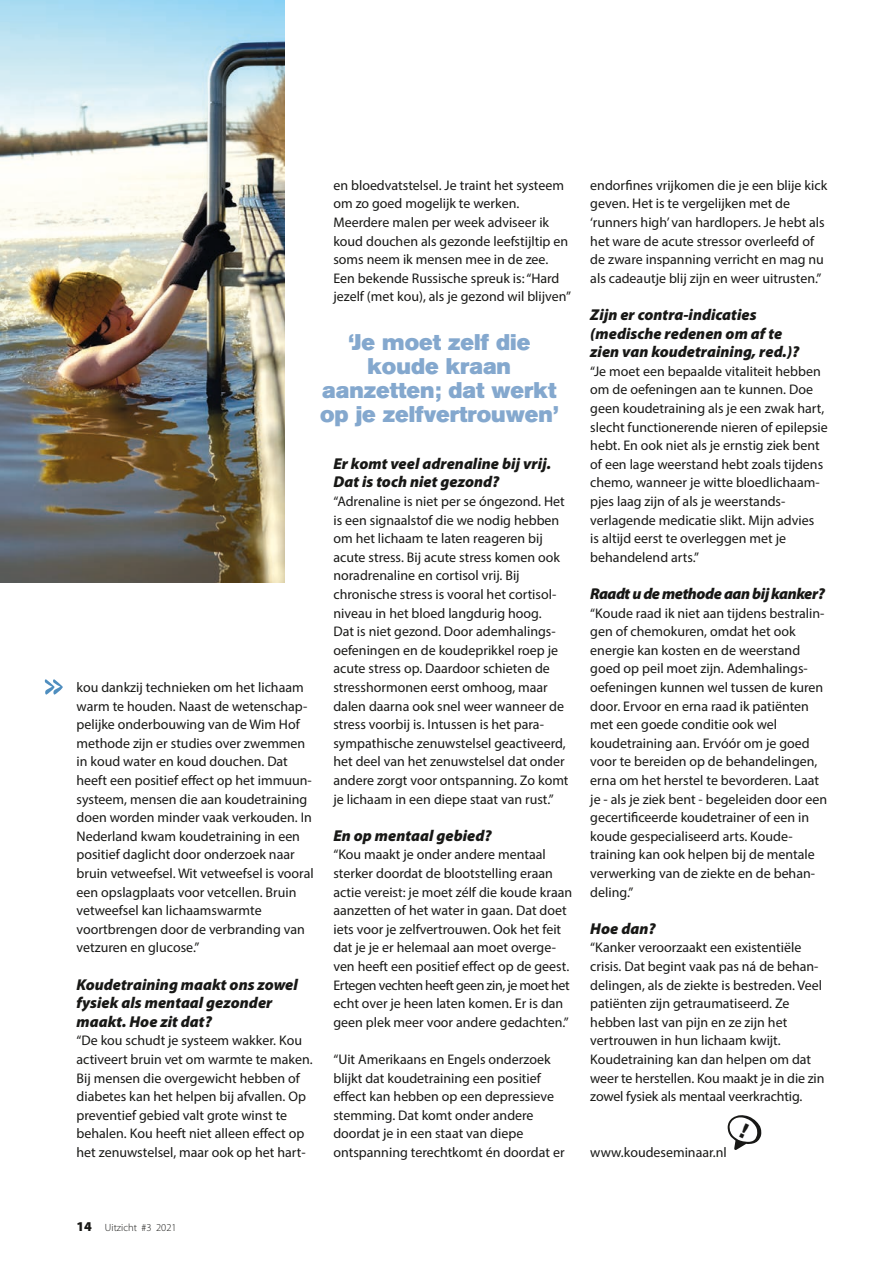
<style>
.page{position:relative;width:893px;height:1263px;background:#fff}
.page>*{position:absolute;margin:0;border:0;box-sizing:border-box;transform-origin:0 0}
.t1{font:55.35px "Remachine Script";color:#4f8ebf}
.t2{font:22.5px/24px "Akzidenz Grotesk BE Super";color:#84a8ce;text-align:center}
.t3{font:italic 900 15.75px/18.6px "Myriad Pro";color:#181816}
.t4{font:italic 900 15.75px "Myriad Pro";letter-spacing:-.03em;color:#181816}
.t5{font:13.95px/18.6px "Myriad Pro";color:#181816}
.t6{font:300 10.5px "Myriad Pro";color:#181816}
.s1{font-weight:900;font-size:13.5px}
</style>
<div class="page">
<img style="left:0;top:0;width:285px;height:583px">
<svg style="left:728px;top:1115px;width:33px;height:35px"></svg>
<h1 class="t1" style="left:43px;top:649px;width:22px">&gt;&gt;</h1>
<p class="t5" style="left:333px;top:176px;width:239px">en bloedvatstelsel. Je traint het systeem om zo goed mogelijk te werken.<br>Meerdere malen per week adviseer ik koud douchen als gezonde leefstijltip en soms neem ik mensen mee in de zee.<br>Een bekende Russische spreuk is: “Hard jezelf (met kou), als je gezond wil blijven”</p>
<h2 class="t2" style="left:320px;top:330px;width:240px">‘Je moet zelf die koude kraan aanzetten; dat werkt op je zelfvertrouwen’</h2>
<p class="t5" style="left:77px;top:678px;width:239px">kou dankzij technieken om het lichaam warm te houden. Naast de wetenschap&shy;pelijke onderbouwing van de Wim Hof methode zijn er studies over zwemmen in koud water en koud douchen. Dat heeft een positief effect op het immuun&shy;systeem, mensen die aan koudetraining doen worden minder vaak verkouden. In Nederland kwam koudetraining in een positief daglicht door onderzoek naar bruin vetweefsel. Wit vetweefsel is vooral een opslagplaats voor vetcellen. Bruin vetweefsel kan lichaamswarmte voortbrengen door de verbranding van vetzuren en glucose.”</p>
<p class="t3" style="left:77px;top:974px;width:223px">Koudetraining maakt ons zowel fysiek als mentaal gezonder maakt. Hoe zit dat?</p>
<p class="t5" style="left:77px;top:1031px;width:238px">“De kou schudt je systeem wakker. Kou activeert bruin vet om warmte te maken.<br>Bij mensen die overgewicht hebben of diabetes kan het helpen bij afvallen. Op preventief gebied valt grote winst te behalen. Kou heeft niet alleen effect op het zenuwstelsel, maar ook op het hart-</p>
<p class="t3" style="left:333px;top:454px;width:219px">Er komt veel adrenaline bij vrij.<br>Dat is toch niet gezond?</p>
<p class="t5" style="left:333px;top:492px;width:237px">“Adrenaline is niet per se óngezond. Het is een signaalstof die we nodig hebben om het lichaam te laten reageren bij acute stress. Bij acute stress komen ook noradrenaline en cortisol vrij. Bij chronische stress is vooral het cortisol&shy;niveau in het bloed langdurig hoog.<br>Dat is niet gezond. Door ademhalings&shy;oefeningen en de koudeprikkel roep je acute stress op. Daardoor schieten de stresshormonen eerst omhoog, maar dalen daarna ook snel weer wanneer de stress voorbij is. Intussen is het para&shy;sympathische zenuwstelsel geactiveerd, het deel van het zenuwstelsel dat onder andere zorgt voor ontspanning. Zo komt je lichaam in een diepe staat van rust.”</p>
<p class="t3" style="left:333px;top:826px;width:160px">En op mentaal gebied?</p>
<p class="t5" style="left:333px;top:845px;width:240px">“Kou maakt je onder andere mentaal sterker doordat de blootstelling eraan actie vereist: je moet zélf die koude kraan aanzetten of het water in gaan. Dat doet iets voor je zelfvertrouwen. Ook het feit dat je je er helemaal aan moet overge&shy;ven heeft een positief effect op de geest.<br>Ertegen vechten heeft geen zin, je moet het echt over je heen laten komen. Er is dan geen plek meer voor andere gedachten.”</p>
<p class="t5" style="left:333px;top:1050px;width:233px">“Uit Amerikaans en Engels onderzoek blijkt dat koudetraining een positief effect kan hebben op een depressieve stemming. Dat komt onder andere doordat je in een staat van diepe ontspanning terechtkomt én doordat er</p>
<p class="t5" style="left:590px;top:175px;width:239px">endorfines vrijkomen die je een blije kick geven. Het is te vergelijken met de ‘runners high’ van hardlopers. Je hebt als het ware de acute stressor overleefd of de zware inspanning verricht en mag nu als cadeautje blij zijn en weer uitrusten.”</p>
<p class="t3" style="left:590px;top:305px;width:211px">Zijn er contra-indicaties (medische redenen om af te zien van koudetraining, red.)?</p>
<p class="t5" style="left:590px;top:362px;width:239px">“Je moet een bepaalde vitaliteit hebben om de oefeningen aan te kunnen. Doe geen koudetraining als je een zwak hart, slecht functionerende nieren of epilepsie hebt. En ook niet als je ernstig ziek bent of een lage weerstand hebt zoals tijdens chemo, wanneer je witte bloedlichaam&shy;pjes laag zijn of als je weerstands&shy;verlagende medicatie slikt. Mijn advies<br>is altijd eerst te overleggen met je behandelend arts.”</p>
<p class="t4" style="left:590px;top:583px;width:236px">Raadt u de methode aan bij kanker?</p>
<p class="t5" style="left:590px;top:603px;width:238px">“Koude raad ik niet aan tijdens bestralin&shy;gen of chemokuren, omdat het ook energie kan kosten en de weerstand goed op peil moet zijn. Ademhalings&shy;oefeningen kunnen wel tussen de kuren door. Ervoor en erna raad ik patiënten met een goede conditie ook wel koudetraining aan. Ervóór om je goed voor te bereiden op de behandelingen, erna om het herstel te bevorderen. Laat je - als je ziek bent - begeleiden door een gecertificeerde koudetrainer of een in koude gespecialiseerd arts. Koude&shy;training kan ook helpen bij de mentale verwerking van de ziekte en de behan&shy;deling.”</p>
<p class="t3" style="left:590px;top:919px;width:67px">Hoe dan?</p>
<p class="t5" style="left:590px;top:938px;width:236px">“Kanker veroorzaakt een existentiële crisis. Dat begint vaak pas ná de behan&shy;delingen, als de ziekte is bestreden. Veel patiënten zijn getraumatiseerd. Ze hebben last van pijn en ze zijn het vertrouwen in hun lichaam kwijt.<br>Koudetraining kan dan helpen om dat weer te herstellen. Kou maakt je in die zin zowel fysiek als mentaal veerkrachtig.</p>
<p class="t5" style="left:590px;top:1143px;width:138px">www.koudeseminaar.nl</p>
<p class="t6" style="left:77px;top:1222px;width:102px"><span class="s1">14</span> Uitzicht #3 2021</p>
</div>
